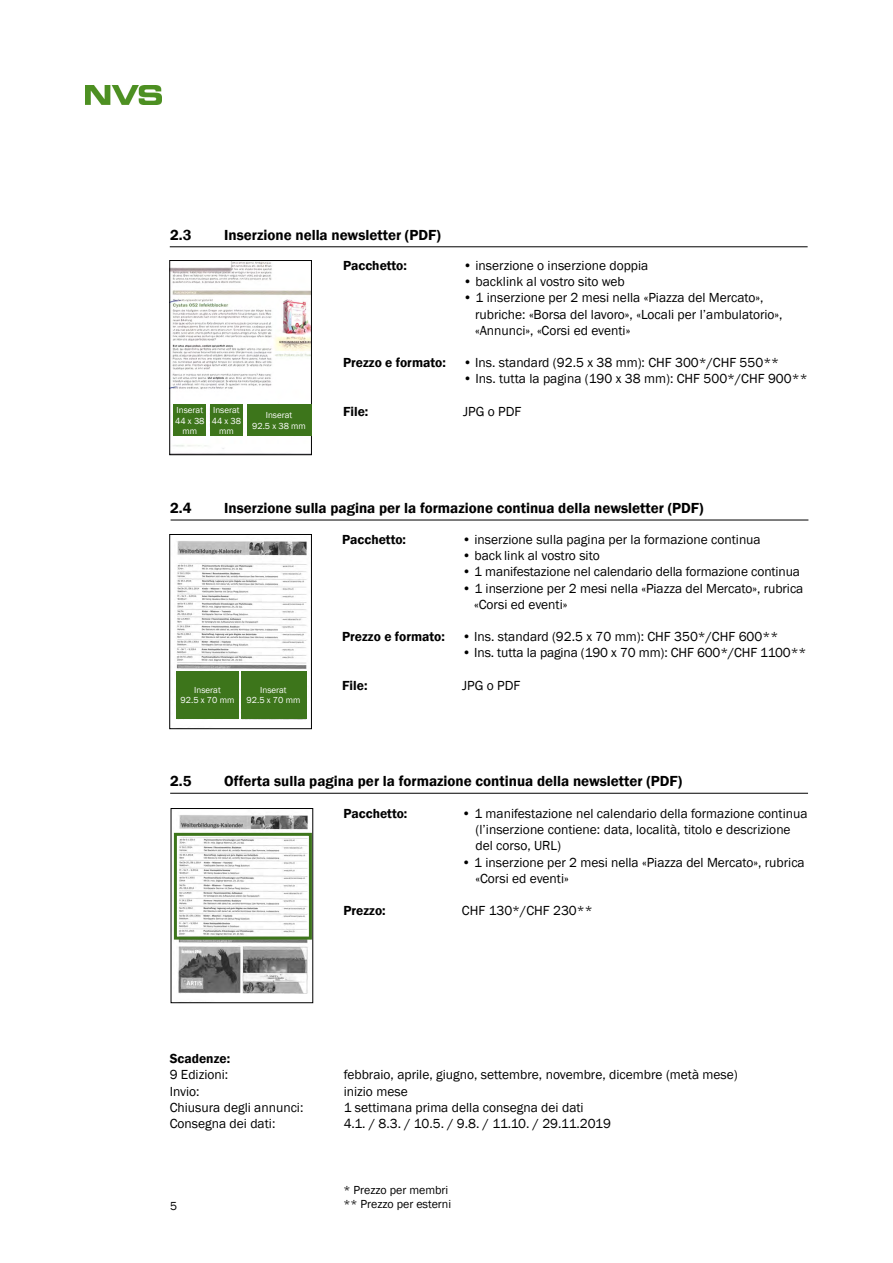
<style>
.page{position:relative;width:893px;height:1263px;background:#fff}
.page>*{position:absolute;margin:0;border:0;box-sizing:border-box;transform-origin:0 0}
.t1{font:600 15px "Franklin Gothic";color:#000}
.t2{font:13.5px/16.2px "Franklin Gothic";color:#000}
.t3{font:600 13.5px "Franklin Gothic";color:#000}
.t4{font:12px "Franklin Gothic";color:#000}
.t5{font:9px/10.8px "Franklin Gothic";color:#fff}
.s1{font-weight:600}
</style>
<div class="page">
<img style="left:85px;top:86px;width:77px;height:19px">
<hr style="left:170px;top:247px;width:638px;height:1px;background:#000">
<hr style="left:171px;top:520px;width:637px;height:1px;background:#000">
<img style="left:176px;top:541px;width:131px;height:179px">
<div style="left:170px;top:534px;width:141px;height:195px;border:1px solid #000"></div>
<hr style="left:170px;top:793px;width:638px;height:1px;background:#000">
<img style="left:173px;top:815px;width:138px;height:179px">
<div style="left:171px;top:808px;width:142px;height:195px;border:1px solid #000"></div>
<img style="left:172px;top:262px;width:137px;height:187px">
<div style="left:170px;top:260px;width:141px;height:195px;border:1px solid #000"></div>
<div style="left:174px;top:833px;width:138px;height:106px;border:3px solid #3d751b"></div>
<div style="left:173px;top:405px;width:33px;height:31px;background:#3d751b"></div>
<div style="left:210px;top:405px;width:33px;height:31px;background:#3d751b"></div>
<div style="left:247px;top:405px;width:64px;height:31px;background:#3d751b"></div>
<div style="left:176px;top:671px;width:63px;height:48px;background:#3d751b"></div>
<div style="left:241px;top:671px;width:65px;height:48px;background:#3d751b"></div>
<p class="t1" style="left:170px;top:226px;width:23px">2.3</p>
<p class="t1" style="left:224px;top:226px;width:218px">Inserzione nella newsletter (PDF)</p>
<p class="t5" style="left:175px;top:404px;width:31px">Inserat<br>44 x 38</p>
<p class="t5" style="left:183px;top:426px;width:16px">mm</p>
<p class="t5" style="left:212px;top:404px;width:31px">Inserat<br>44 x 38</p>
<p class="t5" style="left:219px;top:426px;width:16px">mm</p>
<p class="t5" style="left:266px;top:410px;width:28px">Inserat</p>
<p class="t5" style="left:252px;top:421px;width:55px">92.5 x 38 mm</p>
<p class="t3" style="left:343px;top:257px;width:65px">Pacchetto:</p>
<p class="t2" style="left:463px;top:258px;width:187px"><span class="s1">•</span> inserzione o inserzione doppia</p>
<p class="t2" style="left:463px;top:274px;width:163px"><span class="s1">•</span> backlink al vostro sito web</p>
<p class="t2" style="left:463px;top:290px;width:302px"><span class="s1">•</span> 1 inserzione per 2 mesi nella «Piazza del Mercato»,</p>
<p class="t2" style="left:475px;top:306px;width:309px">rubriche: «Borsa del lavoro», «Locali per l’ambulatorio», «Annunci», «Corsi ed eventi»</p>
<p class="t3" style="left:343px;top:354px;width:104px">Prezzo e formato:</p>
<p class="t2" style="left:463px;top:355px;width:318px"><span class="s1">•</span> Ins. standard (92.5 x 38 mm): CHF 300*/CHF 550**</p>
<p class="t2" style="left:463px;top:371px;width:346px"><span class="s1">•</span> Ins. tutta la pagina (190 x 38 mm): CHF 500*/CHF 900**</p>
<p class="t3" style="left:343px;top:403px;width:27px">File:</p>
<p class="t2" style="left:463px;top:403px;width:60px">JPG o PDF</p>
<p class="t1" style="left:170px;top:499px;width:23px">2.4</p>
<p class="t1" style="left:224px;top:499px;width:481px">Inserzione sulla pagina per la formazione continua della newsletter (PDF)</p>
<p class="t5" style="left:194px;top:684px;width:28px">Inserat</p>
<p class="t5" style="left:181px;top:695px;width:55px">92.5 x 70 mm</p>
<p class="t5" style="left:260px;top:684px;width:28px">Inserat</p>
<p class="t5" style="left:247px;top:695px;width:55px">92.5 x 70 mm</p>
<p class="t3" style="left:342px;top:531px;width:65px">Pacchetto:</p>
<p class="t2" style="left:462px;top:532px;width:300px"><span class="s1">•</span> inserzione sulla pagina per la formazione continua</p>
<p class="t2" style="left:462px;top:548px;width:139px"><span class="s1">•</span> back link al vostro sito</p>
<p class="t2" style="left:462px;top:564px;width:339px"><span class="s1">•</span> 1 manifestazione nel calendario della formazione continua</p>
<p class="t2" style="left:474px;top:580px;width:331px;text-indent:-12px"><span class="s1">•</span> 1 inserzione per 2 mesi nella «Piazza del Mercato», rubrica «Corsi ed eventi»</p>
<p class="t3" style="left:342px;top:628px;width:104px">Prezzo e formato:</p>
<p class="t2" style="left:462px;top:629px;width:318px"><span class="s1">•</span> Ins. standard (92.5 x 70 mm): CHF 350*/CHF 600**</p>
<p class="t2" style="left:462px;top:645px;width:346px"><span class="s1">•</span> Ins. tutta la pagina (190 x 70 mm): CHF 600*/CHF 1100**</p>
<p class="t3" style="left:342px;top:677px;width:27px">File:</p>
<p class="t2" style="left:462px;top:677px;width:60px">JPG o PDF</p>
<p class="t1" style="left:170px;top:772px;width:23px">2.5</p>
<p class="t1" style="left:224px;top:772px;width:460px">Offerta sulla pagina per la formazione continua della newsletter (PDF)</p>
<p class="t3" style="left:343px;top:805px;width:65px">Pacchetto:</p>
<p class="t2" style="left:462px;top:806px;width:347px"><span class="s1">•</span> 1 manifestazione nel calendario della formazione continua</p>
<p class="t2" style="left:475px;top:822px;width:317px">(l’inserzione contiene: data, località, titolo e descrizione del corso, URL)</p>
<p class="t2" style="left:475px;top:854px;width:331px;text-indent:-14px"><span class="s1">•</span> 1 inserzione per 2 mesi nella «Piazza del Mercato», rubrica «Corsi ed eventi»</p>
<p class="t3" style="left:343px;top:902px;width:44px">Prezzo:</p>
<p class="t2" style="left:462px;top:903px;width:132px">CHF 130*/CHF 230**</p>
<p class="t3" style="left:170px;top:1050px;width:62px">Scadenze:</p>
<p class="t2" style="left:170px;top:1067px;width:60px">9 Edizioni:</p>
<p class="t2" style="left:344px;top:1067px;width:396px">febbraio, aprile, giugno, settembre, novembre, dicembre (metà mese)</p>
<p class="t2" style="left:170px;top:1083px;width:31px">Invio:</p>
<p class="t2" style="left:344px;top:1083px;width:66px">inizio mese</p>
<p class="t2" style="left:170px;top:1099px;width:135px">Chiusura degli annunci:</p>
<p class="t2" style="left:344px;top:1099px;width:242px">1 settimana prima della consegna dei dati</p>
<p class="t2" style="left:170px;top:1116px;width:107px">Consegna dei dati:</p>
<p class="t2" style="left:344px;top:1116px;width:269px">4.1. / 8.3. / 10.5. / 9.8. / 11.10. / 29.11.2019</p>
<p class="t4" style="left:170px;top:1198px;width:9px">5</p>
<p class="t4" style="left:343px;top:1182px;width:106px">* Prezzo per membri</p>
<p class="t4" style="left:343px;top:1197px;width:109px">** Prezzo per esterni</p>
</div>
